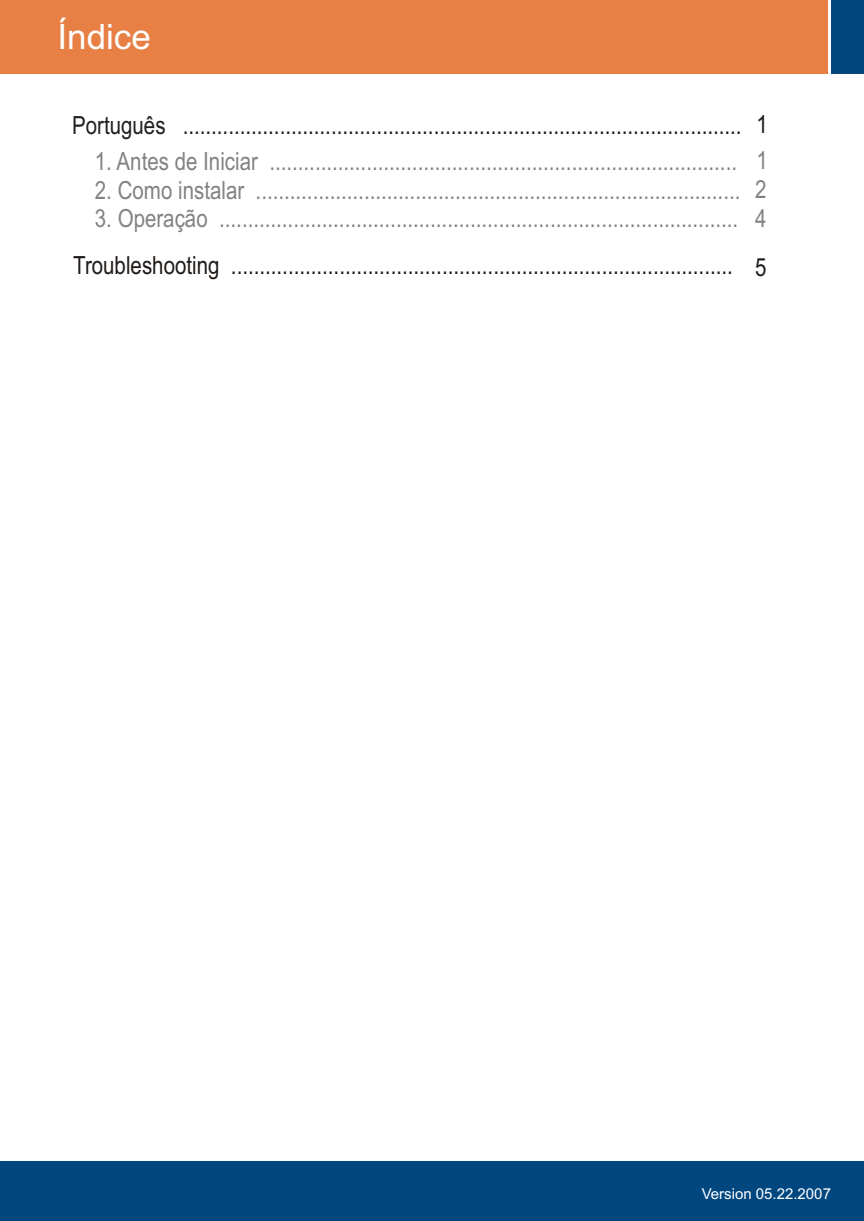
<style>
.page{position:relative;width:864px;height:1221px;background:#fff}
.page>*{position:absolute;margin:0;border:0;box-sizing:border-box;transform-origin:0 0}
.t1{font:35px "Arial";color:#fff}
.t2{font:25px/29px "Arial Narrow";color:#828282;text-align:justify}
.t3{font:25px "Arial Narrow";color:#1f1a17}
.t4{font:15px "Arial";color:#fff}
.s1{color:#211f1f}
</style>
<div class="page">
<div style="left:0;top:1161px;width:863px;height:60px;background:#004780"></div>
<div style="left:0;top:0;width:828px;height:74px;background:#e88045"></div>
<div style="left:830px;top:0;width:33px;height:74px;background:#004780"></div>
<h1 class="t1" style="left:57px;top:24px;width:95px">Índice</h1>
<p class="t3" style="left:72px;top:116px;width:671px"><span class="s1">Português</span> ..................................................................................................</p>
<p class="t2" style="left:95px;top:149px;width:643px">1. Antes de Iniciar ..................................................................................</p>
<p class="t2" style="left:95px;top:178px;width:647px">2. Como instalar .....................................................................................</p>
<p class="t2" style="left:95px;top:206px;width:644px">3. Operação ...........................................................................................</p>
<p class="t3" style="left:73px;top:256px;width:661px">Troubleshooting ........................................................................................</p>
<p class="t3" style="left:756px;top:115px;width:13px">1</p>
<p class="t2" style="left:755px;top:148px;width:14px">1<br>2<br>4</p>
<p class="t3" style="left:755px;top:258px;width:13px">5</p>
<p class="t4" style="left:701px;top:1187px;width:131px">Version 05.22.2007</p>
</div>
